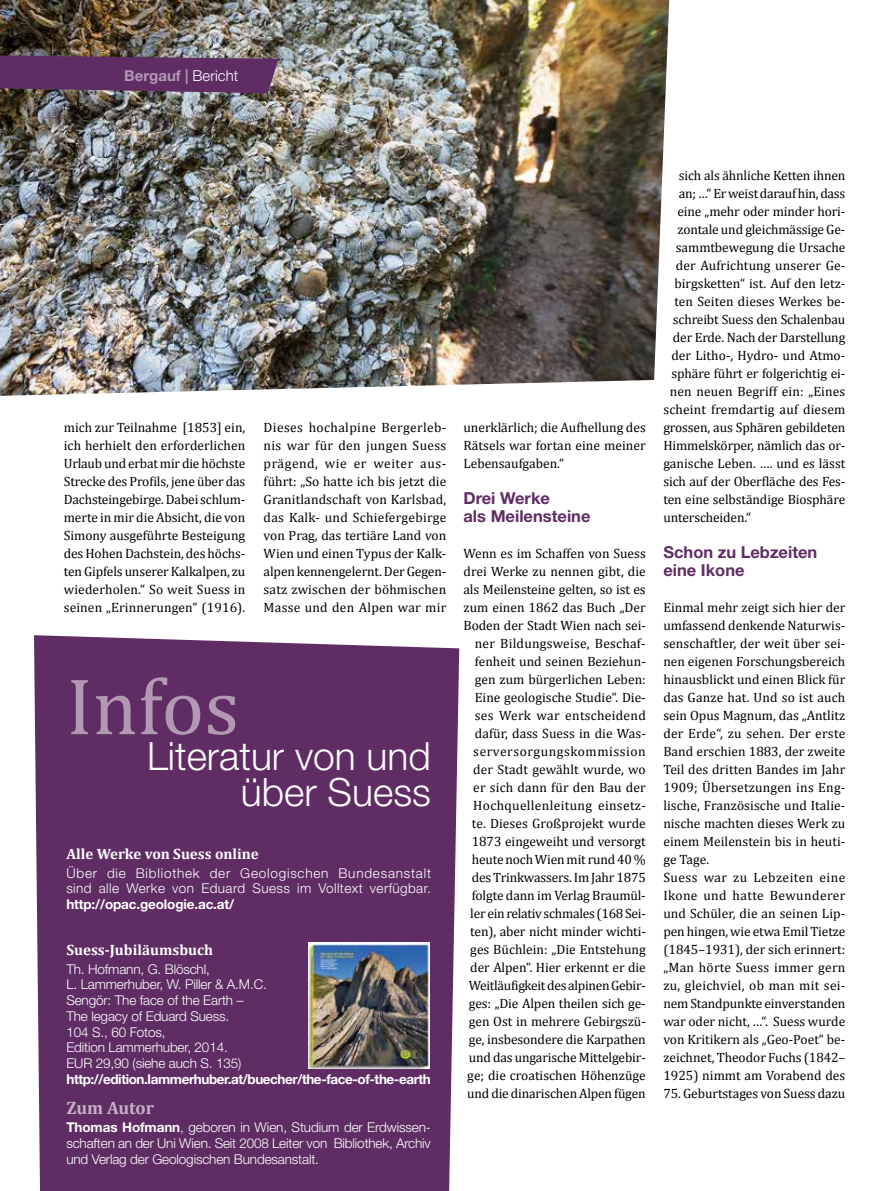
<style>
.page{position:relative;width:893px;height:1191px;background:#fff}
.page>*{position:absolute;margin:0;border:0;box-sizing:border-box;transform-origin:0 0}
.t1{font:81px "Cambria";color:#b398b3}
.t2{font:300 39px/36px "Helvetica Neue";color:#fff;text-align:right}
.t3{font:700 18px "Cambria";letter-spacing:-.005em;color:#c5b0c5}
.t4{font:700 16.5px/18px "Helvetica Neue";color:#5f2d64}
.t5{font:700 15px "Cambria";color:#fff}
.t6{font:700 15px "Helvetica Neue";color:#b398b3}
.t7{font:13.5px/18px "Cambria";color:#000;text-align:justify}
.t8{font:300 13.5px/15.8px "Helvetica Neue";letter-spacing:-.01em;color:#fff}
.t9{font:300 13.5px/15.8px "Helvetica Neue";letter-spacing:.06em;color:#fff}
.t10{font:700 13.5px "Helvetica Neue";letter-spacing:-.03em;color:#fff}
.t11{font:700 13.5px "Helvetica Neue";letter-spacing:-.01em;color:#fff}
.t12{font:13.5px "Cambria";letter-spacing:-.02em;color:#000}
.s1{font-weight:300;color:#fff}
.s2{font-weight:700}
</style>
<div class="page">
<div style="left:34px;top:635px;width:425px;height:556px;background:#5f2d64"></div>
<img style="left:0;top:0;width:669px;height:396px">
<svg style="left:0;top:55px;width:279px;height:38px;background:#613564"></svg>
<img style="left:308px;top:943px;width:122px;height:126px">
<p class="t6" style="left:124px;top:66px;width:115px">Bergauf | <span class="s1">Bericht</span></p>
<p class="t7" style="left:64px;top:418px;width:183px">mich zur Teilnahme [1853] ein, ich herhielt den erforderlichen Urlaub und erbat mir die höchste Strecke des Profils, jene über das Dachsteingebirge. Dabei schlum&shy;merte in mir die Absicht, die von Simony ausgeführte Besteigung des Hohen Dachstein, des höchs&shy;ten Gipfels unserer Kalkalpen, zu wiederholen.“ So weit Suess in seinen „Erinnerungen“ (1916).</p>
<p class="t7" style="left:264px;top:418px;width:184px">Dieses hochalpine Bergerleb&shy;nis war für den jungen Suess prägend, wie er weiter aus&shy;führt: „So hatte ich bis jetzt die Granitlandschaft von Karlsbad, das Kalk- und Schiefergebirge von Prag, das tertiäre Land von Wien und einen Typus der Kalk&shy;alpen kennengelernt. Der Gegen&shy;satz zwischen der böhmischen Masse und den Alpen war mir</p>
<p class="t7" style="left:463px;top:418px;width:184px">unerklärlich; die Aufhellung des Rätsels war fortan eine meiner Lebensaufgaben.“</p>
<p class="t4" style="left:463px;top:489px;width:129px">Drei Werke<br>als Meilensteine</p>
<p class="t7" style="left:463px;top:544px;width:184px;text-align:right">Wenn es im Schaffen von Suess drei Werke zu nennen gibt, die als Meilensteine gelten, so ist es zum einen 1862 das Buch „Der<br>Boden der Stadt Wien nach sei&shy;ner Bildungsweise, Beschaf&shy;fenheit und seinen Beziehun&shy;gen zum bürgerlichen Leben:<br>Eine geologische Studie“. Die&shy;ses Werk war entscheidend dafür, dass Suess in die Was&shy;serversorgungskommission der Stadt gewählt wurde, wo er sich dann für den Bau der<br>Hochquellenleitung einsetz&shy;te. Dieses Großprojekt wurde<br>1873 eingeweiht und versorgt heute noch Wien mit rund 40 % des Trinkwassers. Im Jahr 1875 folgte dann im Verlag Braumül&shy;ler ein relativ schmales (168 Sei&shy;ten), aber nicht minder wichti&shy;ges Büchlein: „Die Entstehung der Alpen“. Hier erkennt er die<br>Weitläufigkeit des alpinen Gebir&shy;ges: „Die Alpen theilen sich ge&shy;gen Ost in mehrere Gebirgszü&shy;ge, insbesondere die Karpathen und das ungarische Mittelgebir&shy;ge; die croatischen Höhenzüge und die dinarischen Alpen fügen</p>
<h1 class="t1" style="left:66px;top:659px;width:174px">Infos</h1>
<h2 class="t2" style="left:147px;top:737px;width:285px">Literatur von und über Suess</h2>
<p class="t5" style="left:66px;top:843px;width:194px">Alle Werke von Suess online</p>
<p class="t9" style="left:66px;top:864px;width:366px">Über die Bibliothek der Geologischen Bundesanstalt sind alle Werke von Eduard Suess im Volltext verfügbar.</p>
<p class="t11" style="left:66px;top:896px;width:169px">http://opac.geologie.ac.at/</p>
<p class="t5" style="left:66px;top:939px;width:148px">Suess-Jubiläumsbuch</p>
<p class="t8" style="left:66px;top:960px;width:202px">Th. Hofmann, G. Blöschl,<br>L. Lammerhuber, W. Piller &amp; A.M.C.<br>Sengör: The face of the Earth –<br>The legacy of Eduard Suess.<br>104 S., 60 Fotos,<br>Edition Lammerhuber, 2014.<br>EUR 29,90 (siehe auch S. 135)</p>
<p class="t10" style="left:66px;top:1070px;width:366px">http://edition.lammerhuber.at/buecher/the-face-of-the-earth</p>
<h3 class="t3" style="left:66px;top:1094px;width:89px">Zum Autor</h3>
<p class="t8" style="left:66px;top:1119px;width:366px;text-align:justify"><span class="s2">Thomas Hofmann</span>, geboren in Wien, Studium der Erdwissen&shy;schaften an der Uni Wien. Seit 2008 Leiter von Bibliothek, Archiv und Verlag der Geologischen Bundesanstalt.</p>
<p class="t7" style="left:679px;top:166px;width:168px">sich als ähnliche Ketten ihnen</p>
<p class="t12" style="left:679px;top:185px;width:168px">an; …“ Er weist darauf hin, dass</p>
<p class="t7" style="left:677px;top:202px;width:170px">eine „mehr oder minder hori-</p>
<p class="t7" style="left:677px;top:220px;width:170px">zontale und gleichmässige Ge-</p>
<p class="t7" style="left:676px;top:238px;width:171px">sammtbewegung die Ursache</p>
<p class="t7" style="left:676px;top:256px;width:171px">der Aufrichtung unserer Ge-</p>
<p class="t7" style="left:674px;top:274px;width:173px">birgsketten“ ist. Auf den letz-</p>
<p class="t7" style="left:674px;top:292px;width:173px">ten Seiten dieses Werkes be-</p>
<p class="t7" style="left:673px;top:310px;width:174px">schreibt Suess den Schalenbau</p>
<p class="t7" style="left:673px;top:328px;width:174px">der Erde. Nach der Darstellung</p>
<p class="t7" style="left:671px;top:346px;width:176px">der Litho-, Hydro- und Atmo-</p>
<p class="t7" style="left:671px;top:364px;width:175px">sphäre führt er folgerichtig ei-</p>
<p class="t7" style="left:670px;top:382px;width:177px">nen neuen Begriff ein: „Eines</p>
<p class="t7" style="left:663px;top:400px;width:183px">scheint fremdartig auf diesem</p>
<p class="t7" style="left:663px;top:418px;width:183px">grossen, aus Sphären gebildeten</p>
<p class="t7" style="left:663px;top:436px;width:183px">Himmelskörper, nämlich das or-</p>
<p class="t7" style="left:663px;top:454px;width:184px">ganische Leben. …. und es lässt</p>
<p class="t7" style="left:663px;top:472px;width:183px">sich auf der Oberfläche des Fes-</p>
<p class="t7" style="left:663px;top:490px;width:183px">ten eine selbständige Biosphäre</p>
<p class="t7" style="left:663px;top:508px;width:89px">unterscheiden.“</p>
<p class="t4" style="left:663px;top:543px;width:156px">Schon zu Lebzeiten eine Ikone</p>
<p class="t7" style="left:663px;top:598px;width:184px;text-align:left">Einmal mehr zeigt sich hier der umfassend denkende Naturwis&shy;senschaftler, der weit über sei&shy;nen eigenen Forschungsbereich hinausblickt und einen Blick für das Ganze hat. Und so ist auch sein Opus Magnum, das „Antlitz der Erde“, zu sehen. Der erste<br>Band erschien 1883, der zweite<br>Teil des dritten Bandes im Jahr<br>1909; Übersetzungen ins Eng&shy;lische, Französische und Italie&shy;nische machten dieses Werk zu einem Meilenstein bis in heuti&shy;ge Tage.<br>Suess war zu Lebzeiten eine<br>Ikone und hatte Bewunderer und Schüler, die an seinen Lip&shy;pen hingen, wie etwa Emil Tietze (1845–1931), der sich erinnert: „Man hörte Suess immer gern zu, gleichviel, ob man mit sei&shy;nem Standpunkte einverstanden war oder nicht, …“. Suess wurde von Kritikern als „Geo-Poet“ be&shy;zeichnet, Theodor Fuchs (1842–<br>1925) nimmt am Vorabend des</p>
<p class="t7" style="left:663px;top:1084px;width:183px">75. Geburtstages von Suess dazu</p>
</div>
